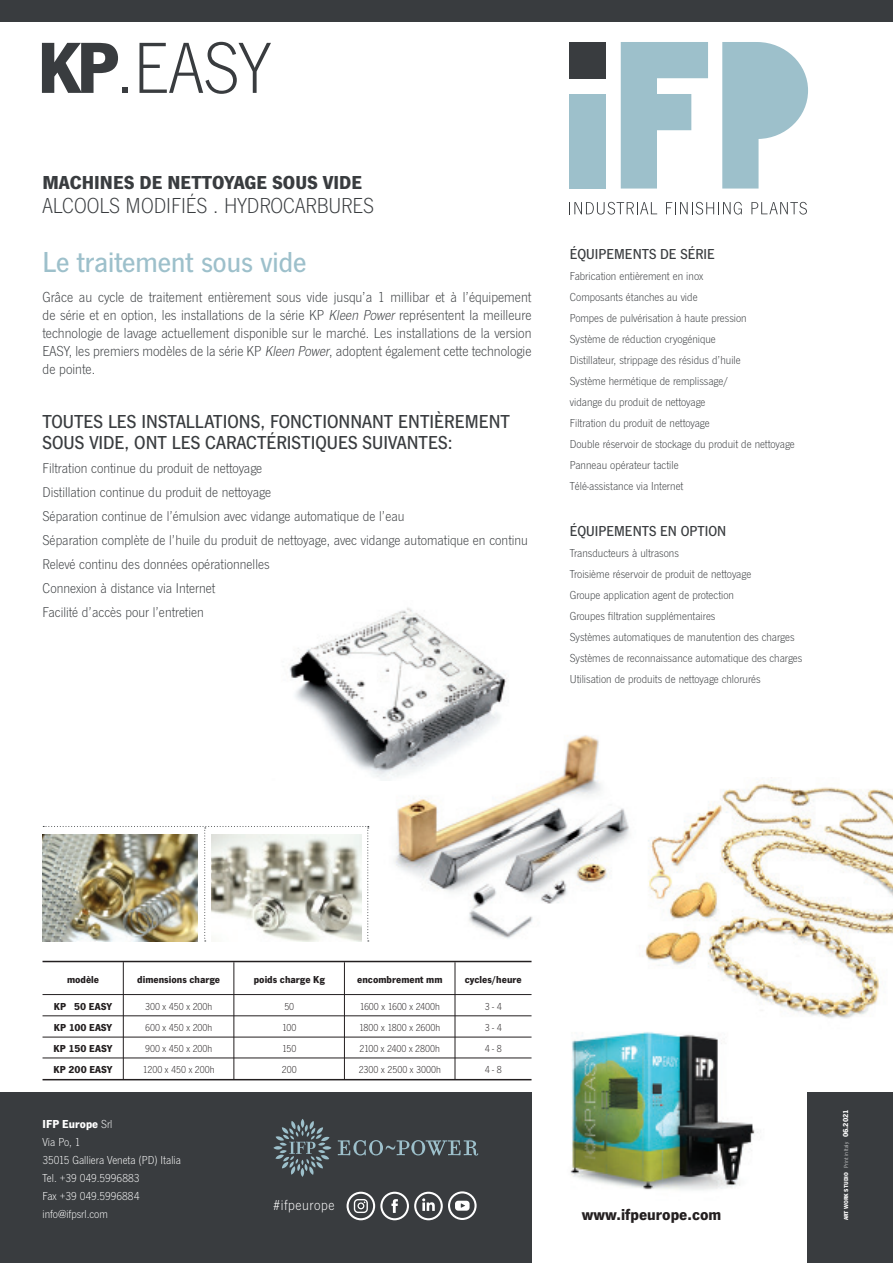
<style>
.page{position:relative;width:893px;height:1263px;background:#fff}
.page>*{position:absolute;margin:0;border:0;box-sizing:border-box;transform-origin:0 0}
.t1{font:75px "News Got T Ligh";color:#393c3f}
.t2{font:500 30px "News Got T";color:#9dc0cb}
.t3{font:22.5px "News Got T Ligh";color:#393c3f}
.t4{font:500 19.5px/21px "News Got T";color:#393c3f}
.t5{font:700 19.5px "News Got T";color:#393c3f}
.t6{font:700 16.5px "News Got T";color:#231f20}
.t7{font:15px/18px "News Got T Ligh";color:#393c3f;text-align:justify}
.t8{font:500 15px "News Got T";color:#393c3f}
.t9{font:15px "News Got T Ligh";letter-spacing:.04em;color:#fff}
.t10{font:14.7px/24px "News Got T Ligh";color:#393c3f}
.t11{font:12px/21px "News Got T Ligh";color:#393c3f}
.t12{font:12px/18px "News Got T Ligh";color:#fff}
.t13{font:700 12px "News Got T";color:#fff}
.t14{font:10.5px/21.1px "News Got T Ligh";color:#231f20;text-align:justify}
.t15{font:700 10.5px/21.1px "News Got T";color:#231f20;text-align:justify}
.t16{font:700 6px "News Got T";color:#fff}
.s1{font-family:"News Got T";font-weight:700}
.s2{font-style:italic}
.s3{font-family:"News Got T Ligh";font-weight:400}
.s4{font-size:7.5px}
</style>
<div class="page">
<img style="left:698px;top:777px;width:195px;height:242px">
<img style="left:360px;top:735px;width:320px;height:233px">
<div style="left:569px;top:94px;width:37px;height:95px;background:#9dc0cb"></div>
<svg style="left:722px;top:42px;width:86px;height:147px"></svg>
<div style="left:569px;top:42px;width:37px;height:36px;background:#393c3f"></div>
<svg style="left:621px;top:42px;width:87px;height:147px"></svg>
<svg style="left:569px;top:202px;width:88px;height:13px"></svg>
<svg style="left:666px;top:202px;width:76px;height:13px"></svg>
<svg style="left:751px;top:202px;width:56px;height:13px"></svg>
<div style="left:0;top:0;width:893px;height:21px;background:#393c3f"></div>
<div style="left:808px;top:1093px;width:85px;height:170px;background:#393c3f"></div>
<div style="left:0;top:1093px;width:531px;height:170px;background:#393c3f"></div>
<img style="left:570px;top:1032px;width:188px;height:158px">
<svg style="left:273px;top:1119px;width:58px;height:58px"></svg>
<svg style="left:338px;top:1140px;width:140px;height:15px"></svg>
<hr style="left:43px;top:961px;width:488px;height:1px;background:#231f20">
<hr style="left:43px;top:994px;width:488px;height:1px;background:#231f20">
<hr style="left:43px;top:1015px;width:488px;height:1px;background:#231f20">
<hr style="left:43px;top:1037px;width:488px;height:1px;background:#231f20">
<hr style="left:43px;top:1058px;width:488px;height:1px;background:#231f20">
<hr style="left:123px;top:962px;width:1px;height:117px;background:#231f20">
<hr style="left:234px;top:962px;width:1px;height:117px;background:#231f20">
<hr style="left:344px;top:962px;width:1px;height:117px;background:#231f20">
<hr style="left:455px;top:962px;width:1px;height:117px;background:#231f20">
<hr style="left:43px;top:1079px;width:488px;height:1px;background:#231f20">
<svg style="left:43px;top:826px;width:326px;height:115px"></svg>
<img style="left:43px;top:834px;width:155px;height:108px">
<img style="left:289px;top:607px;width:230px;height:173px">
<img style="left:211px;top:834px;width:151px;height:108px">
<svg style="left:347px;top:1191px;width:130px;height:29px"></svg>
<h1 class="t1" style="left:37px;top:27px;width:235px"><span class="s1">KP</span> .EASY</h1>
<h3 class="t5" style="left:43px;top:171px;width:321px">MACHINES DE NETTOYAGE SOUS VIDE</h3>
<h3 class="t3" style="left:43px;top:194px;width:333px">ALCOOLS MODIFIÉS . HYDROCARBURES</h3>
<h2 class="t2" style="left:43px;top:245px;width:265px">Le traitement sous vide</h2>
<p class="t7" style="left:43px;top:288px;width:491px">Grâce au cycle de traitement entièrement sous vide jusqu’a 1 millibar et à l’équipement de série et en option, les installations de la série KP <span class="s2">Kleen Power</span> représentent la meilleure technologie de lavage actuellement disponible sur le marché. Les installations de la version EASY, les premiers modèles de la série KP <span class="s2">Kleen Power</span>, adoptent également cette technologie de pointe.</p>
<h3 class="t4" style="left:43px;top:411px;width:469px">TOUTES LES INSTALLATIONS, FONCTIONNANT ENTIÈREMENT<br>SOUS VIDE, ONT LES CARACTÉRISTIQUES SUIVANTES:</h3>
<p class="t10" style="left:43px;top:456px;width:487px">Filtration continue du produit de nettoyage<br>Distillation continue du produit de nettoyage<br>Séparation continue de l’émulsion avec vidange automatique de l’eau<br>Séparation complète de l’huile du produit de nettoyage, avec vidange automatique en continu Relevé continu des données opérationnelles<br>Connexion à distance via Internet<br>Facilité d’accès pour l’entretien</p>
<p class="t8" style="left:570px;top:246px;width:147px">ÉQUIPEMENTS DE SÉRIE</p>
<p class="t11" style="left:570px;top:265px;width:227px">Fabrication entièrement en inox<br>Composants étanches au vide<br>Pompes de pulvérisation à haute pression<br>Système de réduction cryogénique<br>Distillateur, strippage des résidus d’huile<br>Système hermétique de remplissage/<br>vidange du produit de nettoyage<br>Filtration du produit de nettoyage<br>Double réservoir de stockage du produit de nettoyage Panneau opérateur tactile<br>Télé-assistance via Internet</p>
<p class="t8" style="left:570px;top:523px;width:158px">ÉQUIPEMENTS EN OPTION</p>
<p class="t11" style="left:570px;top:542px;width:234px">Transducteurs à ultrasons<br>Troisième réservoir de produit de nettoyage<br>Groupe application agent de protection<br>Groupes filtration supplémentaires<br>Systèmes automatiques de manutention des charges Systèmes de reconnaissance automatique des charges Utilisation de produits de nettoyage chlorurés</p>
<p class="t15" style="left:67px;top:968px;width:34px">modèle</p>
<p class="t15" style="left:137px;top:968px;width:85px">dimensions charge</p>
<p class="t15" style="left:254px;top:968px;width:73px">poids charge Kg</p>
<p class="t15" style="left:357px;top:968px;width:87px">encombrement mm</p>
<p class="t15" style="left:53px;top:995px;width:60px">KP 50 EASY KP 100 EASY KP 150 EASY KP 200 EASY</p>
<p class="t14" style="left:282px;top:995px;width:16px;text-align:left">50<br>100<br>150<br>200</p>
<p class="t14" style="left:143px;top:995px;width:73px;text-align:left">300 x 450 x 200h<br>600 x 450 x 200h<br>900 x 450 x 200h<br>1200 x 450 x 200h</p>
<p class="t14" style="left:359px;top:995px;width:84px">1600 x 1600 x 2400h 1800 x 1800 x 2600h 2100 x 2400 x 2800h 2300 x 2500 x 3000h</p>
<p class="t13" style="left:43px;top:1117px;width:72px">IFP Europe <span class="s3">Srl</span></p>
<p class="t12" style="left:43px;top:1132px;width:140px">Via Po, 1<br>35015 Galliera Veneta (PD) Italia<br>Tel. +39 049.5996883<br>Fax +39 049.5996884 info@ifpsrl.com</p>
<p class="t9" style="left:273px;top:1197px;width:63px">#ifpeurope</p>
<p class="t15" style="left:465px;top:968px;width:59px">cycles/heure</p>
<p class="t14" style="left:485px;top:995px;width:19px">3 - 4<br>3 - 4<br>4 - 8<br>4 - 8</p>
<h3 class="t6" style="left:582px;top:1205px;width:141px">www.ifpeurope.com</h3>
<p class="t16" style="left:843px;top:1220px;width:112px;rotate:-90deg">ART WORK STUDIO <span class="s3">Print in Italy</span> <span class="s4">06.2021</span></p>
</div>
